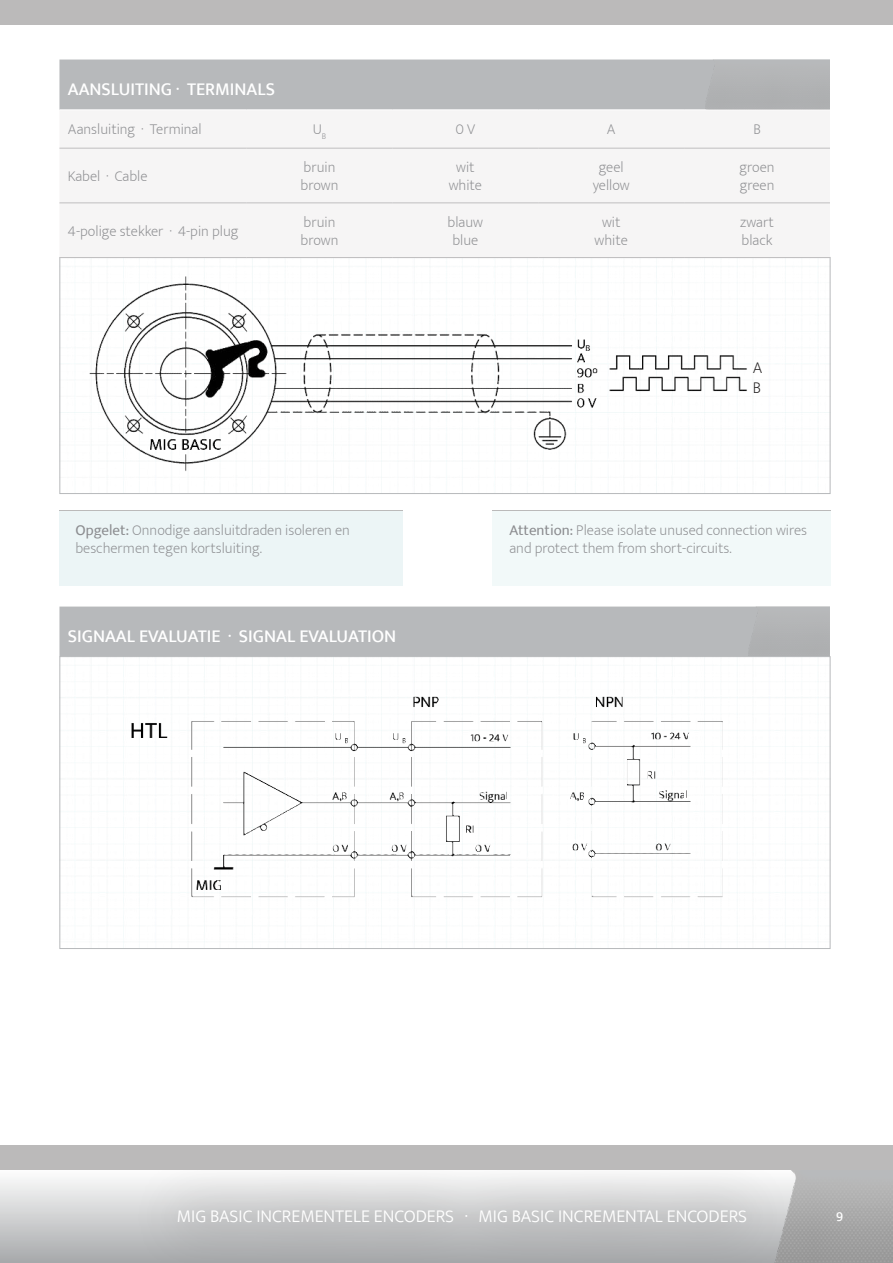
<style>
.page{position:relative;width:893px;height:1263px;background:#fff}
.page>*{position:absolute;margin:0;border:0;box-sizing:border-box;transform-origin:0 0}
.t1{font:300 18px "Ek Mukta";color:#fff}
.t2{font:500 18px "Ek Mukta";color:#fff}
.t3{font:200 16.5px/19.8px "Ek Mukta";color:#221f1f}
.t4{font:200 15px/18px "Ek Mukta";color:#8c8d90}
.t5{font:500 13.5px "Ek Mukta";color:#fff}
.s1{font-weight:400}
</style>
<div class="page">
<img style="left:795px;top:1170px;width:98px;height:93px">
<div style="left:129px;top:1158px;width:666px;height:105px;background:#221f1f;opacity:.38"></div>
<div style="left:0;top:1145px;width:893px;height:25px;background:#bbbaba"></div>
<div style="left:0;top:0;width:893px;height:24px;background:#bbbaba"></div>
<div style="left:59px;top:60px;width:646px;height:50px;background:#b7b9bb"></div>
<div style="left:59px;top:147px;width:771px;height:56px;background:#f6f5f5"></div>
<hr style="left:59px;top:148px;width:188px;height:1px;background:#bfbebf">
<hr style="left:247px;top:148px;width:145px;height:1px;background:#bfbebf">
<hr style="left:392px;top:148px;width:146px;height:1px;background:#bfbebf">
<hr style="left:538px;top:148px;width:146px;height:1px;background:#bfbebf">
<hr style="left:684px;top:148px;width:146px;height:1px;background:#bfbebf">
<hr style="left:247px;top:203px;width:145px;height:1px;background:#bfbebf">
<hr style="left:392px;top:203px;width:146px;height:1px;background:#bfbebf">
<hr style="left:538px;top:203px;width:146px;height:1px;background:#bfbebf">
<hr style="left:684px;top:203px;width:146px;height:1px;background:#bfbebf">
<hr style="left:59px;top:203px;width:188px;height:1px;background:#bfbebf">
<hr style="left:59px;top:257px;width:188px;height:1px;background:#bfbebf">
<hr style="left:247px;top:257px;width:145px;height:1px;background:#bfbebf">
<hr style="left:392px;top:257px;width:146px;height:1px;background:#bfbebf">
<hr style="left:538px;top:257px;width:146px;height:1px;background:#bfbebf">
<hr style="left:684px;top:257px;width:146px;height:1px;background:#bfbebf">
<img style="left:84px;top:272px;width:677px;height:199px">
<div style="left:59px;top:511px;width:344px;height:75px;background:#ecf5f6"></div>
<div style="left:492px;top:511px;width:338px;height:75px;background:#f2f9f9"></div>
<hr style="left:59px;top:510px;width:344px;height:1px;background:#bbbaba">
<hr style="left:492px;top:510px;width:338px;height:1px;background:#bbbaba">
<div style="left:59px;top:606px;width:689px;height:50px;background:#b7b9bb"></div>
<img style="left:102px;top:689px;width:626px;height:215px">
<p class="t2" style="left:68px;top:82px;width:208px">AANSLUITING · TERMINALS</p>
<p class="t4" style="left:68px;top:121px;width:135px">Aansluiting · Terminal</p>
<p class="t4" style="left:313px;top:121px;width:15px">U<sub>B</sub></p>
<p class="t4" style="left:455px;top:121px;width:21px">0 V</p>
<p class="t4" style="left:607px;top:121px;width:10px">A</p>
<p class="t4" style="left:753px;top:121px;width:9px">B</p>
<p class="t4" style="left:68px;top:168px;width:81px">Kabel · Cable</p>
<p class="t4" style="left:301px;top:159px;width:39px">bruin brown</p>
<p class="t4" style="left:449px;top:159px;width:35px;text-align:center">wit white</p>
<p class="t4" style="left:593px;top:159px;width:39px;text-align:center">geel yellow</p>
<p class="t4" style="left:739px;top:159px;width:37px">groen green</p>
<p class="t4" style="left:68px;top:222px;width:172px">4-polige stekker · 4-pin plug</p>
<p class="t4" style="left:301px;top:213px;width:39px">bruin brown</p>
<p class="t4" style="left:448px;top:213px;width:37px;text-align:center">blauw blue</p>
<p class="t4" style="left:594px;top:213px;width:35px;text-align:center">wit white</p>
<p class="t4" style="left:740px;top:213px;width:35px">zwart black</p>
<p class="t3" style="left:753px;top:358px;width:11px">A<br>B</p>
<p class="t4" style="left:75px;top:522px;width:276px"><span class="s1">Opgelet:</span> Onnodige aansluitdraden isoleren en beschermen tegen kortsluiting.</p>
<p class="t4" style="left:509px;top:522px;width:299px"><span class="s1">Attention:</span> Please isolate unused connection wires and protect them from short-circuits.</p>
<p class="t2" style="left:68px;top:628px;width:330px">SIGNAAL EVALUATIE · SIGNAL EVALUATION</p>
<p class="t1" style="left:177px;top:1207px;width:572px">MIG BASIC INCREMENTELE ENCODERS · MIG BASIC INCREMENTAL ENCODERS</p>
<p class="t5" style="left:836px;top:1210px;width:9px">9</p>
</div>
